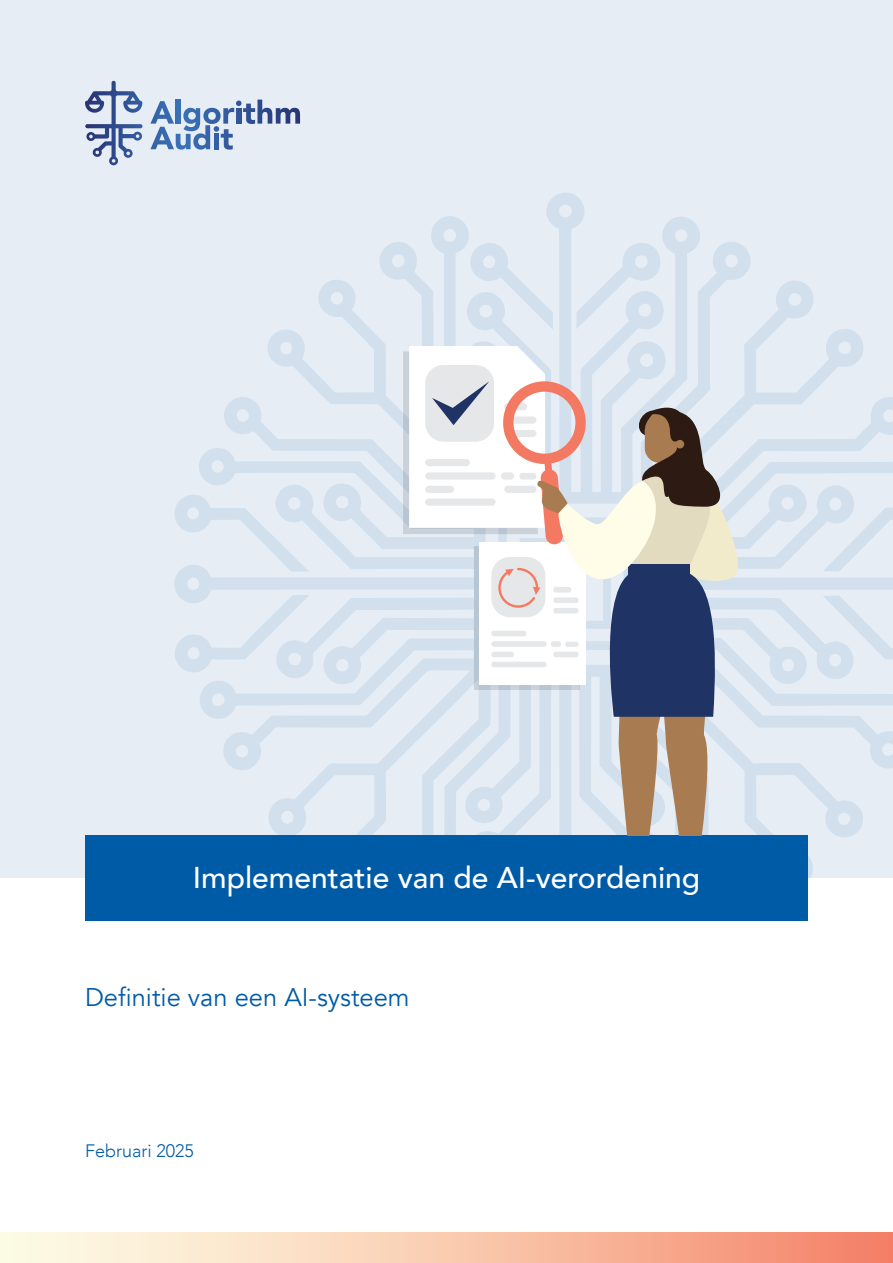
<style>
.page{position:relative;width:893px;height:1263px;background:#fff}
.page>*{position:absolute;margin:0;border:0;box-sizing:border-box;transform-origin:0 0}
.t1{font:500 30px "Avenir";color:#fff}
.t2{font:25.5px "Avenir";color:#005ba7}
.t3{font:300 18px "Avenir";color:#005ba7}
</style>
<div class="page">
<div style="left:0;top:0;width:893px;height:878px;background:#e7edf5"></div>
<svg style="left:174px;top:192px;width:719px;height:686px"></svg>
<svg style="left:470px;top:243px;width:83px;height:87px"></svg>
<svg style="left:574px;top:241px;width:93px;height:88px"></svg>
<svg style="left:174px;top:494px;width:135px;height:78px"></svg>
<svg style="left:823px;top:493px;width:70px;height:79px"></svg>
<svg style="left:174px;top:595px;width:136px;height:80px"></svg>
<svg style="left:823px;top:596px;width:70px;height:77px"></svg>
<div style="left:85px;top:835px;width:723px;height:85px;background:#005ba7"></div>
<svg style="left:85px;top:82px;width:39px;height:83px"></svg>
<svg style="left:150px;top:100px;width:150px;height:50px"></svg>
<svg style="left:403px;top:346px;width:335px;height:489px"></svg>
<div style="left:0;top:1233px;width:893px;height:30px;background:linear-gradient(to right,#fdffef,#f5866a)"></div>
<p class="t1" style="left:193px;top:852px;width:509px">Implementatie van de AI-verordening</p>
<p class="t2" style="left:85px;top:982px;width:326px">Definitie van een AI-systeem</p>
<p class="t3" style="left:85px;top:1140px;width:110px">Februari 2025</p>
</div>
